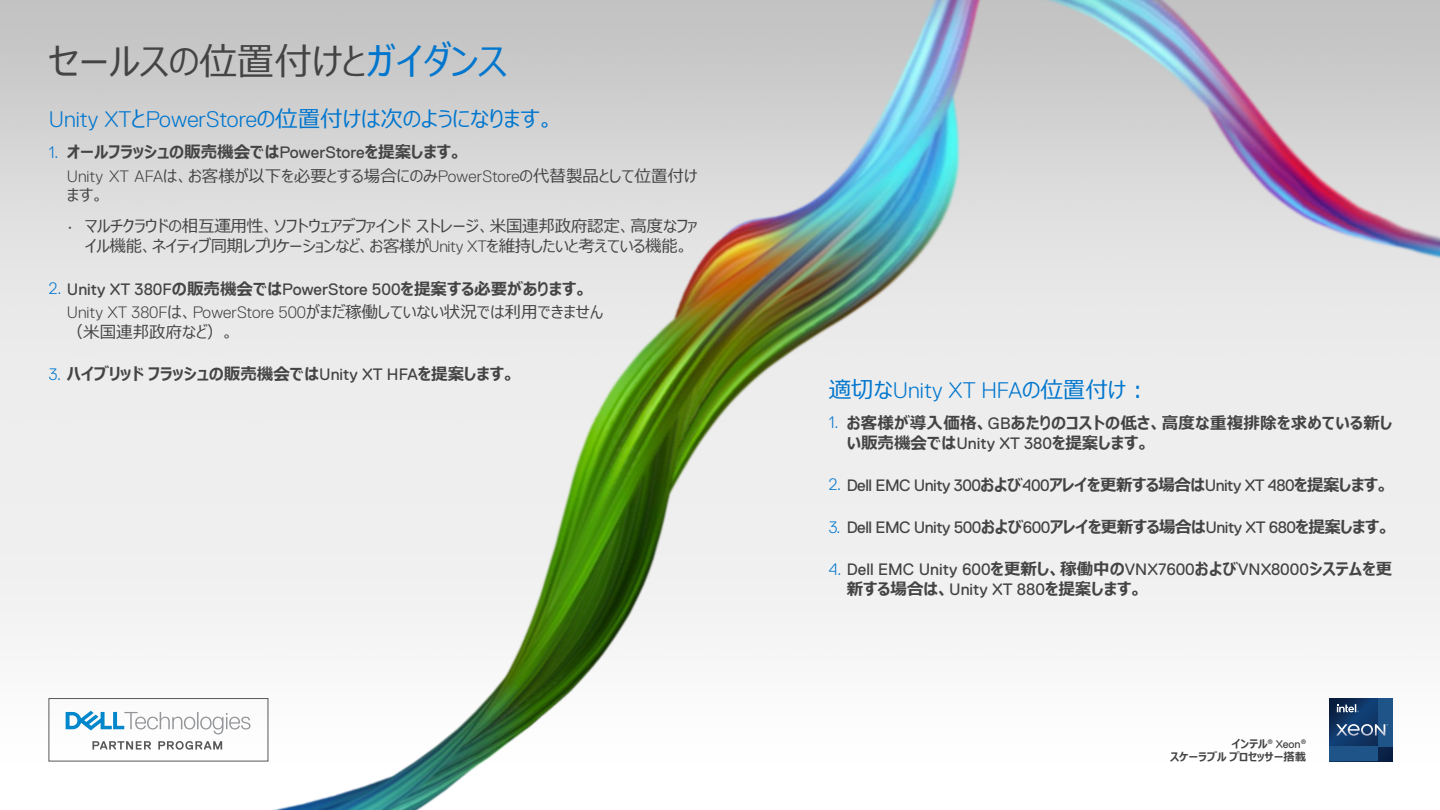
<style>
.page{position:relative;width:1440px;height:810px;background:#fff}
.page>*{position:absolute;margin:0;border:0;box-sizing:border-box;transform-origin:0 0}
.t1{font:37.5px "Meiryo UI";color:#444}
.Body_Copy{font:300 22.5px "Dell Replica";color:#0076ce}
.Body_Copy-2{font:16.5px/19.8px "Meiryo UI";letter-spacing:-.015em;color:#444}
.t2{font:700 16.5px/19.8px "Meiryo UI";color:#444}
.t3{font:16.5px/19.8px "Dell Replica";color:#444}
.t4{font:16.5px "Dell Replica";letter-spacing:-.025em;color:#444}
.t5{font:700 11.25px/13.5px "Meiryo UI";color:#444;text-align:right}
.s1{color:#0076ce}
.s2{font-family:"Meiryo UI";font-weight:400}
.s3{font-family:"Dell Replica";font-weight:300;color:#0076ce}
.s4{font-family:"Dell Replica";font-weight:400}
.s5{font-family:"Dell Replica";font-weight:300}
.s6{font-weight:300;color:#0076ce}
.s7{font-family:"Meiryo UI";font-weight:700}
</style>
<div class="page">
<img style="left:1390px;top:0;width:50px;height:512px">
<img style="left:3px;top:0;width:1387px;height:810px">
<svg style="left:1330px;top:699px;width:62px;height:62px;background:#0f3361"></svg>
<div style="left:1378px;top:699px;width:14px;height:48px;background:#1f5488"></div>
<div style="left:1330px;top:747px;width:48px;height:14px;background:#1f5488"></div>
<svg style="left:1337px;top:704px;width:22px;height:8px"></svg>
<svg style="left:1336px;top:724px;width:52px;height:12px"></svg>
<div style="left:49px;top:698px;width:219px;height:63px;border:1px solid #57585a"></div>
<svg style="left:92px;top:741px;width:59px;height:9px"></svg>
<svg style="left:158px;top:741px;width:64px;height:9px"></svg>
<svg style="left:66px;top:711px;width:184px;height:23px"></svg>
<p class="t1" style="left:48px;top:35px;width:460px">セールスの位置付けと<span class="s1">ガイダンス</span></p>
<p class="Body_Copy" style="left:49px;top:107px;width:507px">Unity XT<span class="s2">と</span>PowerStore<span class="s2">の位置付けは次のようになります。</span></p>
<p class="t2" style="left:49px;top:143px;width:414px"><span class="s3">1.</span> オールフラッシュの販売機会では<span class="s4">PowerStore</span>を提案します。</p>
<p class="Body_Copy-2" style="left:67px;top:167px;width:632px"><span class="s5">Unity XT AFA</span>は、お客様が以下を必要とする場合にのみ<span class="s5">PowerStore</span>の代替製品として位置付けます。</p>
<p class="Body_Copy-2" style="left:67px;top:217px;width:632px;text-align:center"><span class="s5">•</span> マルチクラウドの相互運用性、ソフトウェアデファインドストレージ、米国連邦政府認定、高度なファイル機能、ネイティブ同期レプリケーションなど、お客様が<span class="s5">Unity XT</span>を維持したいと考えている機能。</p>
<p class="t3" style="left:49px;top:279px;width:540px"><span class="s6">2.</span> Unity XT 380F<span class="s7">の販売機会では</span>PowerStore 500<span class="s7">を提案する必要があります。</span></p>
<p class="Body_Copy-2" style="left:67px;top:303px;width:538px"><span class="s5">Unity XT 380F</span>は、<span class="s5">PowerStore 500</span>がまだ稼働していない状況では利用できません（米国連邦政府など）。</p>
<p class="t2" style="left:49px;top:365px;width:468px"><span class="s3">3.</span> ハイブリッドフラッシュの販売機会では<span class="s4">Unity XT HFA</span>を提案します。</p>
<p class="Body_Copy" style="left:829px;top:377px;width:322px"><span class="s2">適切な</span>Unity XT HFA<span class="s2">の位置付け：</span></p>
<p class="t2" style="left:847px;top:414px;width:547px;text-indent:-18px"><span class="s3">1.</span> お客様が導入価格、<span class="s4">GB</span>あたりのコストの低さ、高度な重複排除を求めている新しい販売機会では<span class="s4">Unity XT 380</span>を提案します。</p>
<p class="t4" style="left:829px;top:476px;width:561px"><span class="s6">2.</span> Dell EMC Unity 300<span class="s7">および</span>400<span class="s7">アレイを更新する場合は</span>Unity XT 480<span class="s7">を提案します。</span></p>
<p class="t4" style="left:829px;top:518px;width:562px"><span class="s6">3.</span> Dell EMC Unity 500<span class="s7">および</span>600<span class="s7">アレイを更新する場合は</span>Unity XT 680<span class="s7">を提案します。</span></p>
<p class="t3" style="left:847px;top:560px;width:547px;text-indent:-18px"><span class="s6">4.</span> Dell EMC Unity 600<span class="s7">を更新し、稼働中の</span>VNX7600<span class="s7">および</span>VNX8000<span class="s7">システムを更新する場合は、</span>Unity XT 880<span class="s7">を提案します。</span></p>
<p class="t5" style="left:1170px;top:737px;width:138px">インテル<sup>®</sup> <span class="s4">Xeon</span><sup>®<br></sup>スケーラブルプロセッサー搭載</p>
</div>
